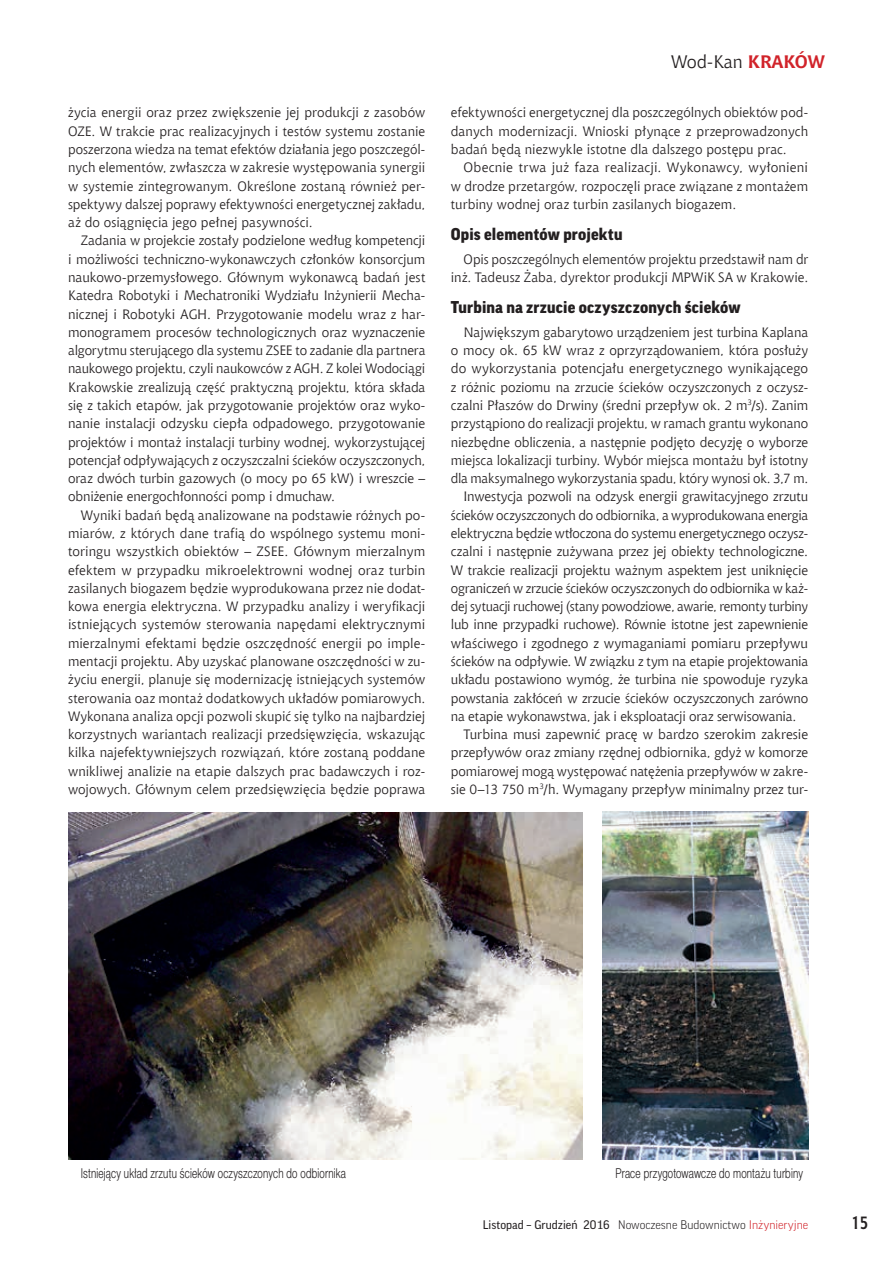
<style>
.page{position:relative;width:893px;height:1263px;background:#fff}
.page>*{position:absolute;margin:0;border:0;box-sizing:border-box;transform-origin:0 0}
.t1{font:18px "Chianti EU";color:#231f20}
.t2{font:700 18px "Aerton Cnd EFN";color:#231f20}
.t3{font:900 16.5px "Good Pro";letter-spacing:.01em;color:#231f20}
.t4{font:13.5px/18.3px "Chianti EU";letter-spacing:-.005em;color:#231f20;text-align:justify}
.t5{font:13.5px "Switzer Cnd EFN Light";letter-spacing:.015em;color:#231f20;scale:.9 1}
.t6{font:13.5px "Chianti EU";letter-spacing:-.025em;color:#231f20}
.t7{font:12px "Good Pro";color:#231f20}
.s1{font-weight:700;color:#d1232a}
.s2{font-weight:300}
.s3{font-weight:300;color:#d1232a}
</style>
<div class="page">
<img style="left:603px;top:811px;width:205px;height:348px">
<img style="left:68px;top:812px;width:514px;height:347px">
<p class="t4" style="left:68px;top:103px;width:359px">życia energii oraz przez zwiększenie jej produkcji z zasobów OZE. W trakcie prac realizacyjnych i testów systemu zostanie poszerzona wiedza na temat efektów działania jego poszczegól&shy;nych elementów, zwłaszcza w zakresie występowania synergii w systemie zintegrowanym. Określone zostaną również per&shy;spektywy dalszej poprawy efektywności energetycznej zakładu, aż do osiągnięcia jego pełnej pasywności.</p>
<p class="t4" style="left:68px;top:231px;width:359px;text-indent:13px">Zadania w projekcie zostały podzielone według kompetencji i możliwości techniczno-wykonawczych członków konsorcjum naukowo-przemysłowego. Głównym wykonawcą badań jest Katedra Robotyki i Mechatroniki Wydziału Inżynierii Mecha&shy;nicznej i Robotyki AGH. Przygotowanie modelu wraz z har&shy;monogramem procesów technologicznych oraz wyznaczenie algorytmu sterującego dla systemu ZSEE to zadanie dla partnera naukowego projektu, czyli naukowców z AGH. Z kolei Wodociągi Krakowskie zrealizują część praktyczną projektu, która składa się z takich etapów, jak przygotowanie projektów oraz wyko&shy;nanie instalacji odzysku ciepła odpadowego, przygotowanie projektów i montaż instalacji turbiny wodnej, wykorzystującej potencjał odpływających z oczyszczalni ścieków oczyszczonych, oraz dwóch turbin gazowych (o mocy po 65 kW) i wreszcie – obniżenie energochłonności pomp i dmuchaw.</p>
<p class="t4" style="left:68px;top:506px;width:359px;text-indent:13px">Wyniki badań będą analizowane na podstawie różnych po&shy;miarów, z których dane trafią do wspólnego systemu moni&shy;toringu wszystkich obiektów – ZSEE. Głównym mierzalnym efektem w przypadku mikroelektrowni wodnej oraz turbin zasilanych biogazem będzie wyprodukowana przez nie dodat&shy;kowa energia elektryczna. W przypadku analizy i weryfikacji istniejących systemów sterowania napędami elektrycznymi mierzalnymi efektami będzie oszczędność energii po imple&shy;mentacji projektu. Aby uzyskać planowane oszczędności w zu&shy;życiu energii, planuje się modernizację istniejących systemów sterowania oaz montaż dodatkowych układów pomiarowych.<br>Wykonana analiza opcji pozwoli skupić się tylko na najbardziej korzystnych wariantach realizacji przedsięwzięcia, wskazując kilka najefektywniejszych rozwiązań, które zostaną poddane wnikliwej analizie na etapie dalszych prac badawczych i roz&shy;wojowych. Głównym celem przedsięwzięcia będzie poprawa</p>
<h1 class="t1" style="left:671px;top:51px;width:155px">Wod-Kan <span class="s1">KRAKÓW</span></h1>
<p class="t4" style="left:451px;top:103px;width:359px">efektywności energetycznej dla poszczególnych obiektów pod&shy;danych modernizacji. Wnioski płynące z przeprowadzonych badań będą niezwykle istotne dla dalszego postępu prac.</p>
<p class="t4" style="left:451px;top:158px;width:359px;text-indent:13px">Obecnie trwa już faza realizacji. Wykonawcy, wyłonieni w drodze przetargów, rozpoczęli prace związane z montażem turbiny wodnej oraz turbin zasilanych biogazem.</p>
<p class="t3" style="left:451px;top:224px;width:173px">Opis elementów projektu</p>
<p class="t4" style="left:451px;top:250px;width:359px;text-align:right">Opis poszczególnych elementów projektu przedstawił nam dr inż. Tadeusz Żaba, dyrektor produkcji MPWiK SA w Krakowie.</p>
<p class="t3" style="left:451px;top:297px;width:291px">Turbina na zrzucie oczyszczonych ścieków</p>
<p class="t4" style="left:464px;top:323px;width:346px">Największym gabarytowo urządzeniem jest turbina Kaplana</p>
<p class="t4" style="left:451px;top:341px;width:359px">o mocy ok. 65 kW wraz z oprzyrządowaniem, która posłuży</p>
<p class="t4" style="left:451px;top:359px;width:359px">do wykorzystania potencjału energetycznego wynikającego</p>
<p class="t4" style="left:451px;top:378px;width:359px">z różnic poziomu na zrzucie ścieków oczyszczonych z oczysz-</p>
<p class="t4" style="left:451px;top:396px;width:359px">czalni Płaszów do Drwiny (średni przepływ ok. 2 m<sup>3</sup>/s). Zanim</p>
<p class="t4" style="left:451px;top:414px;width:359px">przystąpiono do realizacji projektu, w ramach grantu wykonano</p>
<p class="t4" style="left:451px;top:432px;width:359px">niezbędne obliczenia, a następnie podjęto decyzję o wyborze</p>
<p class="t4" style="left:451px;top:451px;width:359px">miejsca lokalizacji turbiny. Wybór miejsca montażu był istotny</p>
<p class="t4" style="left:451px;top:469px;width:359px">dla maksymalnego wykorzystania spadu, który wynosi ok. 3,7 m.</p>
<p class="t4" style="left:464px;top:487px;width:346px">Inwestycja pozwoli na odzysk energii grawitacyjnego zrzutu</p>
<p class="t4" style="left:451px;top:506px;width:359px">ścieków oczyszczonych do odbiornika, a wyprodukowana energia</p>
<p class="t4" style="left:451px;top:524px;width:359px">elektryczna będzie wtłoczona do systemu energetycznego oczysz-</p>
<p class="t4" style="left:451px;top:542px;width:359px">czalni i następnie zużywana przez jej obiekty technologiczne.</p>
<p class="t4" style="left:451px;top:560px;width:359px">W trakcie realizacji projektu ważnym aspektem jest uniknięcie</p>
<p class="t4" style="left:451px;top:579px;width:359px">ograniczeń w zrzucie ścieków oczyszczonych do odbiornika w każ-</p>
<p class="t6" style="left:451px;top:598px;width:359px">dej sytuacji ruchowej (stany powodziowe, awarie, remonty turbiny</p>
<p class="t4" style="left:451px;top:615px;width:359px">lub inne przypadki ruchowe). Równie istotne jest zapewnienie</p>
<p class="t4" style="left:451px;top:634px;width:359px">właściwego i zgodnego z wymaganiami pomiaru przepływu</p>
<p class="t4" style="left:451px;top:652px;width:359px">ścieków na odpływie. W związku z tym na etapie projektowania</p>
<p class="t4" style="left:451px;top:670px;width:359px">układu postawiono wymóg, że turbina nie spowoduje ryzyka</p>
<p class="t4" style="left:451px;top:688px;width:359px">powstania zakłóceń w zrzucie ścieków oczyszczonych zarówno</p>
<p class="t4" style="left:451px;top:707px;width:347px">na etapie wykonawstwa, jak i eksploatacji oraz serwisowania.</p>
<p class="t4" style="left:464px;top:725px;width:346px">Turbina musi zapewnić pracę w bardzo szerokim zakresie</p>
<p class="t4" style="left:451px;top:743px;width:359px">przepływów oraz zmiany rzędnej odbiornika, gdyż w komorze</p>
<p class="t4" style="left:451px;top:762px;width:359px">pomiarowej mogą występować natężenia przepływów w zakre-</p>
<p class="t4" style="left:451px;top:780px;width:359px">sie 0–13 750 m<sup>3</sup>/h. Wymagany przepływ minimalny przez tur-</p>
<p class="t5" style="left:81px;top:1165px;width:296px">Istniejący układ zrzutu ścieków oczyszczonych do odbiornika</p>
<p class="t5" style="left:615px;top:1165px;width:210px">Prace przygotowawcze do montażu turbiny</p>
<p class="t7" style="left:483px;top:1218px;width:327px">Listopad – Grudzień 2016 <span class="s2">Nowoczesne Budownictwo</span> <span class="s3">Inżynieryjne</span></p>
<h1 class="t2" style="left:851px;top:1212px;width:18px">15</h1>
</div>
